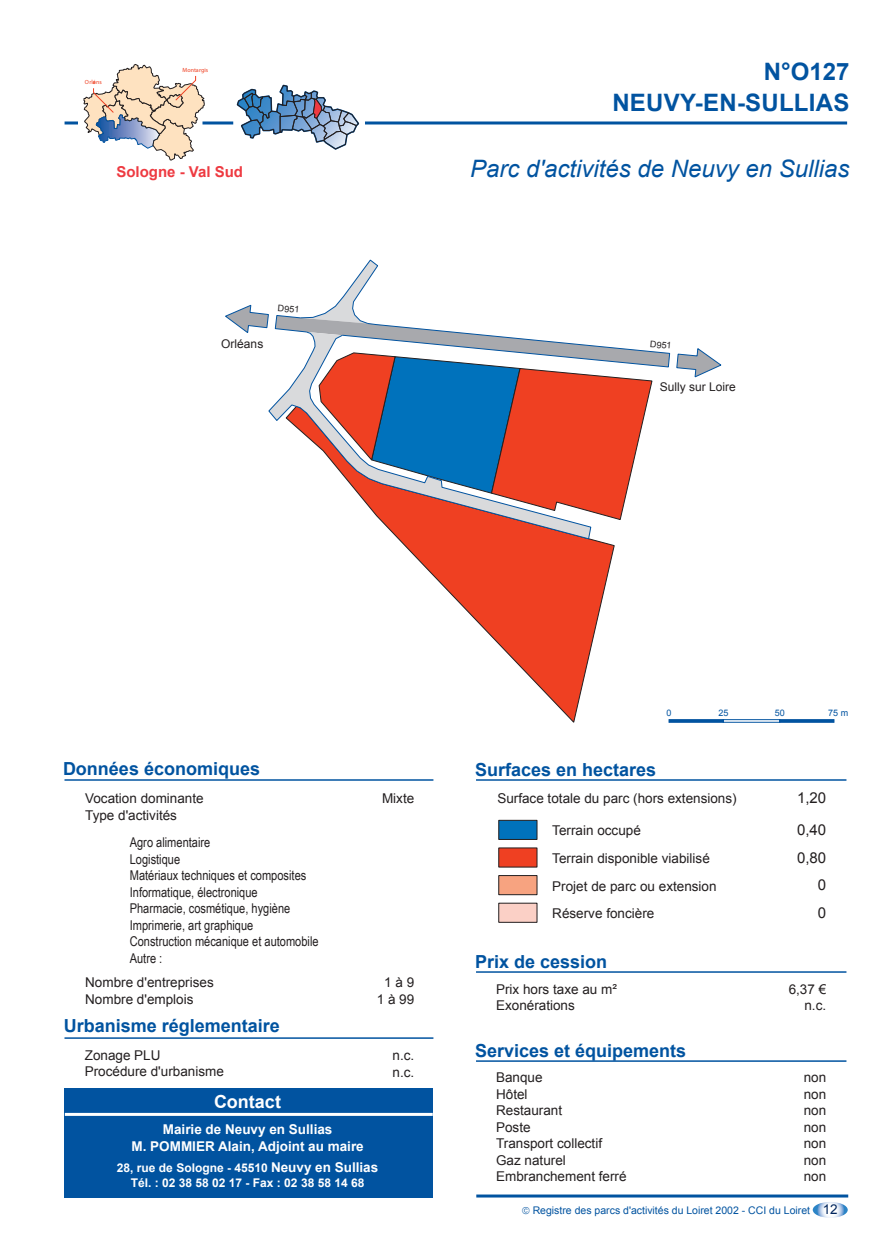
<style>
.page{position:relative;width:888px;height:1260px;background:#fff}
.page>*{position:absolute;margin:0;border:0;box-sizing:border-box;transform-origin:0 0}
.t1{font:italic 24px "Arial";color:#0153a0}
.t2{font:700 24px "Arial";letter-spacing:.01em;color:#0153a0}
.t3{font:700 18px "Arial";color:#0153a0}
.t4{font:700 18px "Arial";color:#fff}
.t5{font:15px "Arial";color:#231f20}
.t6{font:700 15px "Arial";color:#ee3a41}
.t7{font:13.5px/16.5px "Arial";color:#231f20}
.t8{font:13.5px/16.5px "Arial Narrow";color:#231f20}
.t9{font:700 13.5px/16.5px "Arial";color:#fff;text-align:center}
.t10{font:700 12px "Arial";color:#fff}
.t11{font:12px "Arial";color:#231f20}
.t12{font:10.5px "Arial";color:#0153a0}
.t13{font:9px "Arial";color:#0153a0}
.t14{font:9px "Arial";color:#231f20}
.t15{font:6px "Myriad";letter-spacing:.005em;color:#ef4022}
.s1{font-size:13.5px}
.s2{font-size:13.5px;color:#00255d}
</style>
<div class="page">
<div style="left:669px;top:719px;width:55px;height:3px;background:#0153a0;border:1px solid #0153a0"></div>
<div style="left:779px;top:719px;width:55px;height:3px;background:#0153a0;border:1px solid #0153a0"></div>
<div style="left:723px;top:719px;width:57px;height:3px;border:1px solid #0153a0"></div>
<div style="left:65px;top:1088px;width:368px;height:110px;background:#0153a0"></div>
<hr style="left:65px;top:1113px;width:368px;height:3px;background:#fff">
<div style="left:499px;top:848px;width:38px;height:19px;background:#ef4022"></div>
<div style="left:499px;top:820px;width:38px;height:19px;background:#0072bc;border:1px solid #231f20"></div>
<div style="left:499px;top:903px;width:38px;height:19px;background:#fbd0c6"></div>
<div style="left:499px;top:876px;width:38px;height:19px;background:#f7a380;border:1px solid #231f20"></div>
<hr style="left:476px;top:1195px;width:372px;height:3px;background:#0153a0">
<hr style="left:476px;top:779px;width:370px;height:2px;background:#0153a0">
<hr style="left:476px;top:971px;width:370px;height:2px;background:#0153a0">
<hr style="left:476px;top:1060px;width:370px;height:2px;background:#0153a0">
<hr style="left:64px;top:779px;width:369px;height:2px;background:#0153a0">
<hr style="left:64px;top:1037px;width:369px;height:2px;background:#0153a0">
<svg style="left:399px;top:539px;width:216px;height:184px"></svg>
<svg style="left:380px;top:520px;width:212px;height:20px"></svg>
<svg style="left:225px;top:259px;width:445px;height:261px"></svg>
<svg style="left:676px;top:348px;width:46px;height:30px"></svg>
<svg style="left:84px;top:64px;width:121px;height:96px"></svg>
<svg style="left:236px;top:84px;width:124px;height:66px"></svg>
<svg style="left:813px;top:1202px;width:35px;height:16px"></svg>
<hr style="left:202px;top:121px;width:31px;height:3px;background:#0153a0">
<hr style="left:365px;top:121px;width:482px;height:3px;background:#0153a0">
<svg style="left:65px;top:121px;width:13px;height:3px"></svg>
<p class="t15" style="left:85px;top:79px;width:19px">Orléans</p>
<p class="t15" style="left:182px;top:67px;width:27px">Montargis</p>
<p class="t6" style="left:116px;top:161px;width:128px">Sologne - Val Sud</p>
<p class="t11" style="left:221px;top:335px;width:44px">Orléans</p>
<p class="t14" style="left:278px;top:302px;width:23px;rotate:5deg">D951</p>
<h1 class="t2" style="left:764px;top:54px;width:87px">N°O127</h1>
<h1 class="t2" style="left:612px;top:86px;width:238px">NEUVY-EN-SULLIAS</h1>
<h1 class="t1" style="left:470px;top:152px;width:381px">Parc d'activités de Neuvy en Sullias</h1>
<p class="t14" style="left:651px;top:338px;width:23px;rotate:5deg">D951</p>
<p class="t11" style="left:660px;top:379px;width:78px">Sully sur Loire</p>
<h2 class="t3" style="left:63px;top:756px;width:199px">Données économiques</h2>
<p class="t7" style="left:85px;top:790px;width:120px">Vocation dominante<br>Type d'activités</p>
<p class="t8" style="left:130px;top:834px;width:190px">Agro alimentaire<br>Logistique<br>Matériaux techniques et composites<br>Informatique, électronique<br>Pharmacie, cosmétique, hygiène<br>Imprimerie, art graphique<br>Construction mécanique et automobile<br>Autre :</p>
<p class="t7" style="left:85px;top:974px;width:130px">Nombre d'entreprises<br>Nombre d'emplois</p>
<p class="t7" style="left:382px;top:790px;width:34px">Mixte</p>
<p class="t7" style="left:377px;top:974px;width:39px;text-align:center">1à9<br>1à99</p>
<h2 class="t3" style="left:64px;top:1014px;width:218px">Urbanisme réglementaire</h2>
<p class="t7" style="left:85px;top:1047px;width:141px">Zonage PLU<br>Procédure d'urbanisme</p>
<p class="t7" style="left:393px;top:1047px;width:23px">n.c. n.c.</p>
<h2 class="t4" style="left:214px;top:1089px;width:68px">Contact</h2>
<p class="t9" style="left:132px;top:1121px;width:234px">Mairie de Neuvy en Sullias<br>M. POMMIER Alain, Adjoint au maire</p>
<p class="t10" style="left:117px;top:1159px;width:263px">28, rue de Sologne - 45510 <span class="s1">Neuvy en Sullias</span></p>
<p class="t10" style="left:131px;top:1175px;width:235px">Tél. : 02 38 58 02 17 - Fax : 02 38 58 14 68</p>
<p class="t13" style="left:667px;top:707px;width:7px">0</p>
<p class="t13" style="left:718px;top:707px;width:12px">25</p>
<p class="t13" style="left:775px;top:707px;width:12px">50</p>
<p class="t13" style="left:828px;top:707px;width:22px">75 m</p>
<h2 class="t3" style="left:475px;top:757px;width:183px">Surfaces en hectares</h2>
<p class="t7" style="left:497px;top:790px;width:241px">Surface totale du parc (hors extensions)</p>
<p class="t5" style="left:797px;top:787px;width:31px">1,20</p>
<p class="t7" style="left:552px;top:822px;width:90px">Terrain occupé</p>
<p class="t5" style="left:797px;top:819px;width:31px">0,40</p>
<p class="t7" style="left:552px;top:850px;width:159px">Terrain disponible viabilisé</p>
<p class="t5" style="left:797px;top:847px;width:31px">0,80</p>
<p class="t7" style="left:552px;top:878px;width:166px">Projet de parc ou extension</p>
<p class="t5" style="left:818px;top:875px;width:10px">0</p>
<p class="t7" style="left:552px;top:905px;width:104px">Réserve foncière</p>
<p class="t5" style="left:818px;top:902px;width:10px">0</p>
<h2 class="t3" style="left:475px;top:949px;width:134px">Prix de cession</h2>
<p class="t7" style="left:496px;top:981px;width:122px">Prix hors taxe au m²<br>Exonérations</p>
<p class="t7" style="left:789px;top:981px;width:39px;text-align:right">6,37 € n.c.</p>
<h2 class="t3" style="left:475px;top:1038px;width:213px">Services et équipements</h2>
<p class="t7" style="left:496px;top:1069px;width:132px">Banque<br>Hôtel<br>Restaurant<br>Poste<br>Transport collectif<br>Gaz naturel<br>Embranchement ferré</p>
<p class="t7" style="left:804px;top:1069px;width:24px;text-align:justify">non non non non non non non</p>
<p class="t12" style="left:533px;top:1204px;width:307px">Registre des parcs d'activités du Loiret 2002 - CCI du Loiret <span class="s2">12</span></p>
</div>
